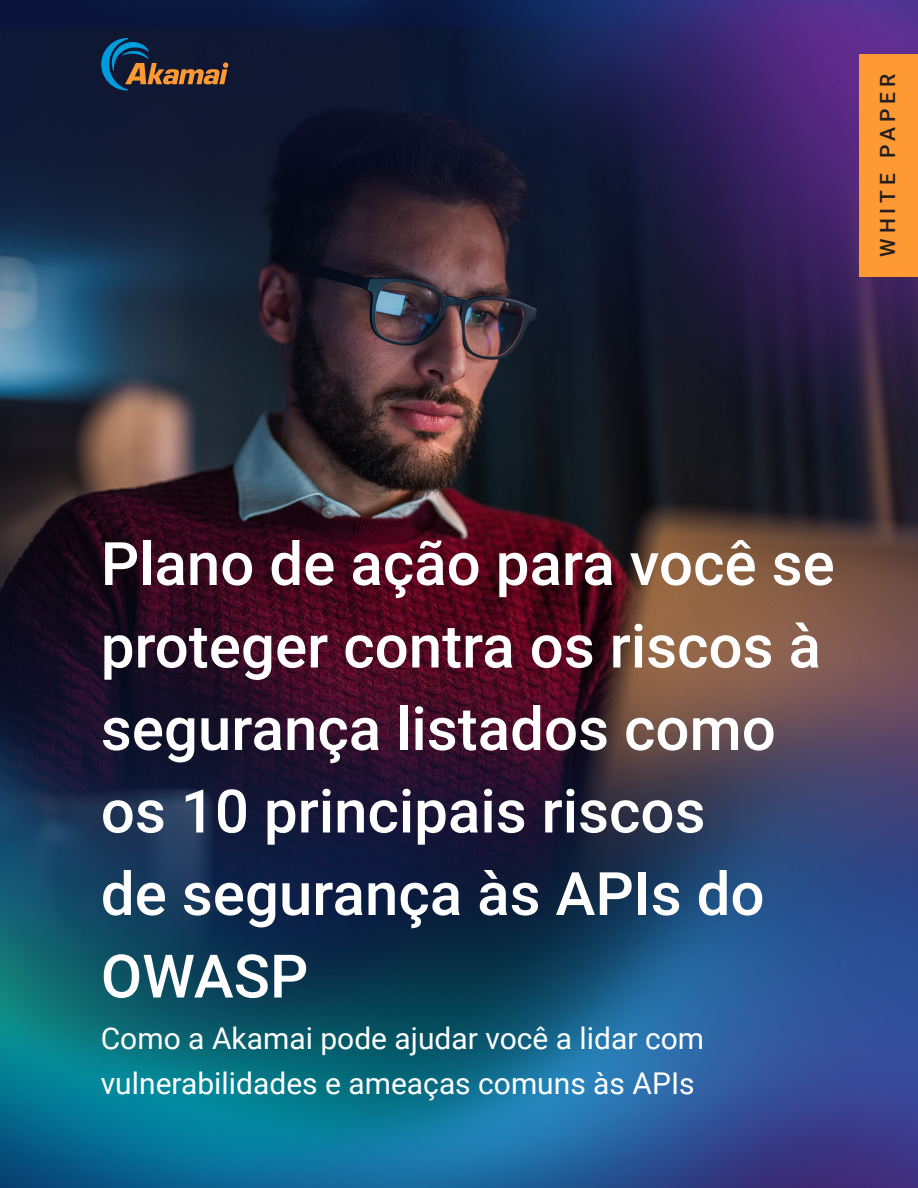
<style>
.page{position:relative;width:918px;height:1188px;background:#fff}
.page>*{position:absolute;margin:0;border:0;box-sizing:border-box;transform-origin:0 0}
.t1{font:500 60px/82.5px "Roboto";color:#fff}
.t2{font:30px/45px "Roboto";color:#fff}
.t3{font:500 21px "Roboto";letter-spacing:.24em;color:#231f20}
</style>
<div class="page">
<img style="left:0;top:0;width:918px;height:1188px">
<div style="left:860px;top:54px;width:58px;height:222px;background:#f93"></div>
<svg style="left:101px;top:38px;width:127px;height:53px;background:#353a44"></svg>
<p class="t3" style="left:873px;top:257px;width:185px;rotate:-90deg">WHITE PAPER</p>
<p class="t1" style="left:101px;top:520px;width:735px">Plano de ação para você se proteger contra os riscos à segurança listados como os 10 principais riscos<br>de segurança às APIs do<br>OWASP</p>
<p class="t2" style="left:101px;top:1014px;width:605px">Como a Akamai pode ajudar você a lidar com vulnerabilidades e ameaças comuns às APIs</p>
</div>
